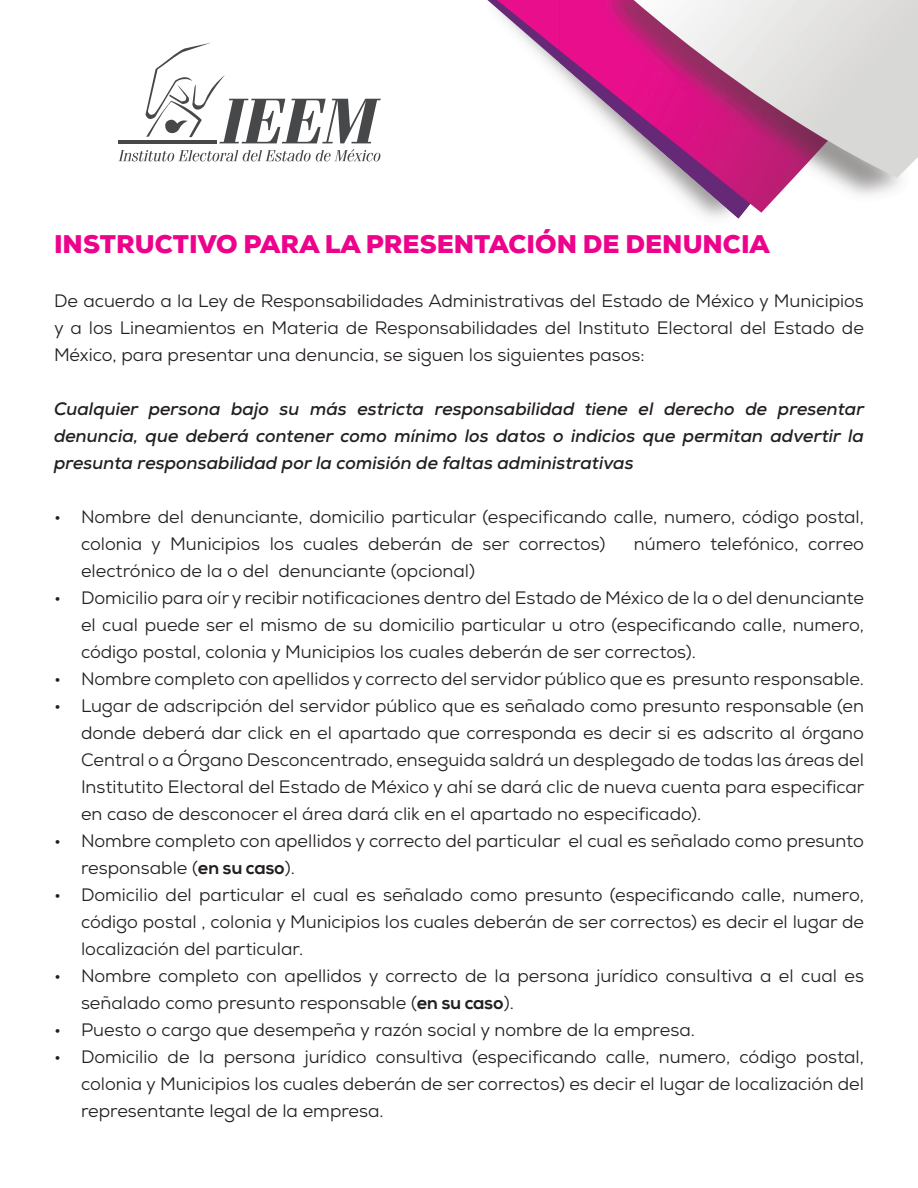
<style>
.page{position:relative;width:918px;height:1188px;background:#fff}
.page>*{position:absolute;margin:0;border:0;box-sizing:border-box;transform-origin:0 0}
.t1{font:900 25.5px "Nexa";color:#ed028c}
.t2{font:18px/27px "Nexa";color:#231f20;text-align:justify}
.t3{font:italic 700 18px/27px "Nexa";color:#231f20;text-align:justify}
.s1{font-weight:700}
</style>
<div class="page">
<svg style="left:487px;top:0;width:73px;height:76px"></svg>
<svg style="left:497px;top:0;width:63px;height:51px"></svg>
<img style="left:702px;top:213px;width:41px;height:6px">
<img style="left:560px;top:0;width:341px;height:213px">
<svg style="left:634px;top:0;width:284px;height:178px;background:#d099b8"></svg>
<hr style="left:118px;top:140px;width:99px;height:4px;background:#47484a">
<svg style="left:118px;top:149px;width:262px;height:12px"></svg>
<svg style="left:146px;top:43px;width:235px;height:100px"></svg>
<p class="t1" style="left:54px;top:228px;width:717px">INSTRUCTIVO PARA LA PRESENTACIÓN DE DENUNCIA</p>
<p class="t2" style="left:54px;top:287px;width:811px">De acuerdo a la Ley de Responsabilidades Administrativas del Estado de México y Municipios y a los Lineamientos en Materia de Responsabilidades del Instituto Electoral del Estado de México, para presentar una denuncia, se siguen los siguientes pasos:</p>
<p class="t3" style="left:54px;top:395px;width:812px">Cualquier persona bajo su más estricta responsabilidad tiene el derecho de presentar denuncia, que deberá contener como mínimo los datos o indicios que permitan advertir la presunta responsabilidad por la comisión de faltas administrativas</p>
<p class="t2" style="left:81px;top:503px;width:785px;text-indent:-27px">• Nombre del denunciante, domicilio particular (especificando calle, numero, código postal, colonia y Municipios los cuales deberán de ser correctos)</p>
<p class="t2" style="left:634px;top:530px;width:232px">número telefónico, correo</p>
<p class="t2" style="left:81px;top:557px;width:396px">electrónico de la o del denunciante (opcional)</p>
<p class="t2" style="left:81px;top:584px;width:785px;text-indent:-27px">• Domicilio para oír y recibir notificaciones dentro del Estado de México de la o del denunciante el cual puede ser el mismo de su domicilio particular u otro (especificando calle, numero, código postal, colonia y Municipios los cuales deberán de ser correctos).</p>
<p class="t2" style="left:54px;top:665px;width:812px">• Nombre completo con apellidos y correcto del servidor público que es presunto responsable.</p>
<p class="t2" style="left:81px;top:692px;width:785px;text-indent:-27px">• Lugar de adscripción del servidor público que es señalado como presunto responsable (en donde deberá dar click en el apartado que corresponda es decir si es adscrito al órgano Central o a Órgano Desconcentrado, enseguida saldrá un desplegado de todas las áreas del Institutito Electoral del Estado de México y ahí se dará clic de nueva cuenta para especificar en caso de desconocer el área dará clik en el apartado no especificado).</p>
<p class="t2" style="left:81px;top:827px;width:784px;text-indent:-27px">• Nombre completo con apellidos y correcto del particular el cual es señalado como presunto responsable (<span class="s1">en su caso</span>).</p>
<p class="t2" style="left:81px;top:881px;width:785px;text-indent:-27px">• Domicilio del particular el cual es señalado como presunto (especificando calle, numero, código postal , colonia y Municipios los cuales deberán de ser correctos) es decir el lugar de localización del particular.</p>
<p class="t2" style="left:81px;top:962px;width:784px;text-indent:-27px">• Nombre completo con apellidos y correcto de la persona jurídico consultiva a el cual es señalado como presunto responsable (<span class="s1">en su caso</span>).</p>
<p class="t2" style="left:54px;top:1016px;width:642px">• Puesto o cargo que desempeña y razón social y nombre de la empresa.</p>
<p class="t2" style="left:81px;top:1043px;width:785px;text-indent:-27px">• Domicilio de la persona jurídico consultiva (especificando calle, numero, código postal, colonia y Municipios los cuales deberán de ser correctos) es decir el lugar de localización del representante legal de la empresa.</p>
</div>
